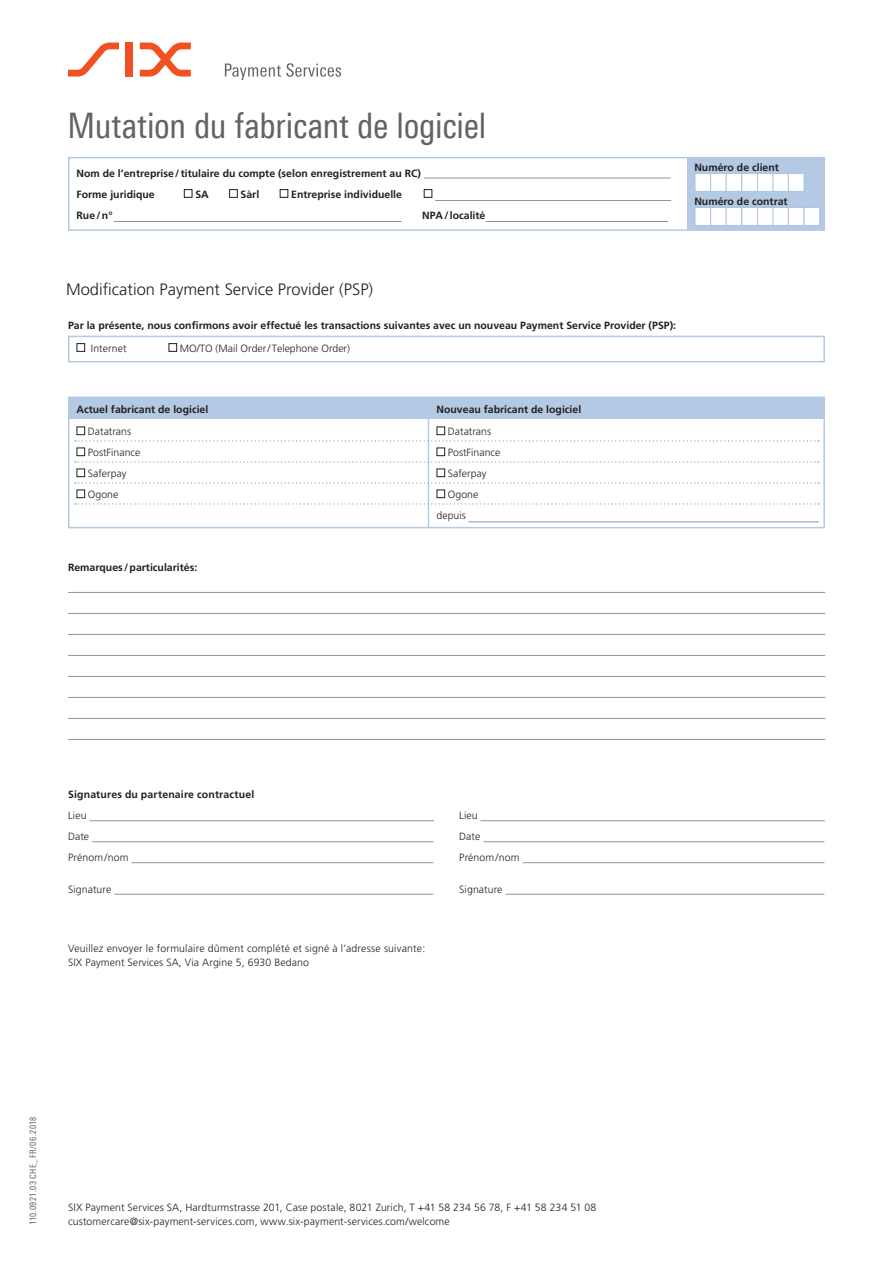
<style>
.page{position:relative;width:893px;height:1263px;background:#fff}
.page>*{position:absolute;margin:0;border:0;box-sizing:border-box;transform-origin:0 0}
.t1{font:35.25px "Linotype Univers 420 Cn";letter-spacing:-.01em;color:#636366}
.t2{font:300 16.5px "Frutiger";color:#231f20}
.t3{font:700 10.5px/21px "Frutiger";color:#231f20}
.t4{font:300 10.5px/13.5px "Frutiger";letter-spacing:.01em;color:#231f20}
.t5{font:300 10.5px/13.5px "Frutiger LT Std";letter-spacing:.015em;color:#231f20}
.t6{font:700 10.5px "Frutiger LT Std";color:#231f20}
.t7{font:9px "Linotype Univers 420 Cn";letter-spacing:.05em;color:#636366}
</style>
<div class="page">
<div style="left:68px;top:157px;width:757px;height:74px;border:2px solid #b4c9e3"></div>
<hr style="left:424px;top:178px;width:247px;height:1px;background:#939598">
<div style="left:184px;top:189px;width:8px;height:9px;border:1px solid #231f20"></div>
<div style="left:229px;top:189px;width:9px;height:9px;border:1px solid #231f20"></div>
<div style="left:280px;top:189px;width:8px;height:9px;border:1px solid #231f20"></div>
<div style="left:424px;top:189px;width:8px;height:9px;border:1px solid #231f20"></div>
<hr style="left:435px;top:200px;width:236px;height:1px;background:#939598">
<hr style="left:114px;top:221px;width:288px;height:1px;background:#939598">
<hr style="left:485px;top:221px;width:183px;height:1px;background:#939598">
<hr style="left:68px;top:592px;width:757px;height:1px;background:#939598">
<hr style="left:68px;top:613px;width:757px;height:1px;background:#939598">
<hr style="left:68px;top:634px;width:757px;height:1px;background:#939598">
<hr style="left:68px;top:655px;width:757px;height:1px;background:#939598">
<hr style="left:68px;top:676px;width:757px;height:1px;background:#939598">
<hr style="left:68px;top:697px;width:757px;height:1px;background:#939598">
<hr style="left:68px;top:718px;width:757px;height:1px;background:#939598">
<hr style="left:68px;top:739px;width:757px;height:1px;background:#939598">
<hr style="left:90px;top:820px;width:344px;height:1px;background:#939598">
<hr style="left:480px;top:820px;width:345px;height:1px;background:#939598">
<hr style="left:92px;top:841px;width:342px;height:1px;background:#939598">
<hr style="left:483px;top:841px;width:341px;height:1px;background:#939598">
<hr style="left:131px;top:862px;width:302px;height:1px;background:#939598">
<hr style="left:523px;top:862px;width:301px;height:1px;background:#939598">
<hr style="left:114px;top:894px;width:319px;height:1px;background:#939598">
<hr style="left:505px;top:894px;width:319px;height:1px;background:#939598">
<div style="left:68px;top:336px;width:757px;height:26px;border:2px solid #b4c9e3"></div>
<div style="left:77px;top:343px;width:8px;height:9px;border:1px solid #231f20"></div>
<div style="left:169px;top:343px;width:8px;height:9px;border:1px solid #231f20"></div>
<div style="left:68px;top:397px;width:757px;height:21px;background:#b4c9e3"></div>
<div style="left:68px;top:396px;width:757px;height:132px;border:2px solid #b4c9e3"></div>
<hr style="left:428px;top:398px;width:1px;height:129px;background:#b4c9e3">
<svg style="left:75px;top:440px;width:744px;height:2px"></svg>
<svg style="left:75px;top:461px;width:744px;height:2px"></svg>
<svg style="left:75px;top:482px;width:744px;height:2px"></svg>
<svg style="left:75px;top:503px;width:744px;height:2px"></svg>
<div style="left:77px;top:426px;width:8px;height:9px;border:1px solid #231f20"></div>
<div style="left:437px;top:426px;width:8px;height:9px;border:1px solid #231f20"></div>
<div style="left:77px;top:447px;width:8px;height:9px;border:1px solid #231f20"></div>
<div style="left:437px;top:447px;width:8px;height:9px;border:1px solid #231f20"></div>
<div style="left:77px;top:468px;width:8px;height:9px;border:1px solid #231f20"></div>
<div style="left:437px;top:468px;width:8px;height:9px;border:1px solid #231f20"></div>
<div style="left:77px;top:489px;width:8px;height:9px;border:1px solid #231f20"></div>
<div style="left:437px;top:489px;width:8px;height:9px;border:1px solid #231f20"></div>
<hr style="left:469px;top:522px;width:350px;height:1px;background:#939598">
<div style="left:688px;top:157px;width:137px;height:73px;background:#b4c9e3"></div>
<div style="left:695px;top:173px;width:16px;height:19px;background:#fff;border:1px solid #acc4e1"></div>
<div style="left:710px;top:173px;width:17px;height:19px;background:#fff;border:1px solid #acc4e1"></div>
<div style="left:726px;top:173px;width:16px;height:19px;background:#fff;border:1px solid #acc4e1"></div>
<div style="left:742px;top:173px;width:16px;height:19px;background:#fff;border:1px solid #acc4e1"></div>
<div style="left:757px;top:173px;width:16px;height:19px;background:#fff;border:1px solid #acc4e1"></div>
<div style="left:773px;top:173px;width:16px;height:19px;background:#fff;border:1px solid #acc4e1"></div>
<div style="left:788px;top:173px;width:16px;height:19px;background:#fff;border:1px solid #acc4e1"></div>
<div style="left:695px;top:207px;width:16px;height:19px;background:#fff;border:1px solid #acc4e1"></div>
<div style="left:710px;top:207px;width:17px;height:19px;background:#fff;border:1px solid #acc4e1"></div>
<div style="left:726px;top:207px;width:16px;height:19px;background:#fff;border:1px solid #acc4e1"></div>
<div style="left:742px;top:207px;width:16px;height:19px;background:#fff;border:1px solid #acc4e1"></div>
<div style="left:757px;top:207px;width:16px;height:19px;background:#fff;border:1px solid #acc4e1"></div>
<div style="left:773px;top:207px;width:16px;height:19px;background:#fff;border:1px solid #acc4e1"></div>
<div style="left:788px;top:207px;width:16px;height:19px;background:#fff;border:1px solid #acc4e1"></div>
<div style="left:804px;top:207px;width:16px;height:19px;background:#fff;border:1px solid #acc4e1"></div>
<svg style="left:68px;top:43px;width:51px;height:34px"></svg>
<div style="left:126px;top:43px;width:7px;height:34px;background:#f15122"></div>
<svg style="left:140px;top:43px;width:51px;height:34px"></svg>
<svg style="left:225px;top:63px;width:116px;height:17px"></svg>
<h1 class="t1" style="left:68px;top:105px;width:420px">Mutation du fabricant de logiciel</h1>
<p class="t3" style="left:77px;top:163px;width:346px">Nom de l’entreprise/titulaire du compte (selon enregistrement au RC)<br>Forme juridique</p>
<p class="t3" style="left:195px;top:184px;width:15px">SA</p>
<p class="t3" style="left:241px;top:184px;width:20px">Sàrl</p>
<p class="t3" style="left:291px;top:184px;width:112px">Entreprise individuelle</p>
<p class="t3" style="left:77px;top:205px;width:37px">Rue/n°</p>
<p class="t3" style="left:422px;top:205px;width:65px">NPA/localité</p>
<p class="t3" style="left:694px;top:157px;width:86px">Numéro de client</p>
<p class="t6" style="left:694px;top:195px;width:95px">Numéro de contrat</p>
<h2 class="t2" style="left:66px;top:280px;width:309px">Modification Payment Service Provider (PSP)</h2>
<p class="t3" style="left:68px;top:315px;width:609px">Par la présente, nous confirmons avoir effectué les transactions suivantes avec un nouveau Payment Service Provider (PSP):</p>
<p class="t4" style="left:91px;top:341px;width:37px">Internet</p>
<p class="t4" style="left:180px;top:341px;width:172px">MO/TO (Mail Order/ Telephone Order)</p>
<p class="t3" style="left:77px;top:398px;width:133px">Actuel fabricant de logiciel</p>
<p class="t3" style="left:437px;top:398px;width:146px">Nouveau fabricant de logiciel</p>
<p class="t4" style="left:88px;top:425px;width:45px">Datatrans</p>
<p class="t4" style="left:448px;top:425px;width:45px">Datatrans</p>
<p class="t4" style="left:88px;top:446px;width:54px">PostFinance</p>
<p class="t4" style="left:448px;top:446px;width:54px">PostFinance</p>
<p class="t4" style="left:88px;top:467px;width:40px">Saferpay</p>
<p class="t4" style="left:448px;top:467px;width:40px">Saferpay</p>
<p class="t4" style="left:88px;top:488px;width:32px">Ogone</p>
<p class="t4" style="left:437px;top:484px;width:43px;line-height:21px;text-indent:11px">Ogone depuis</p>
<p class="t3" style="left:68px;top:557px;width:131px">Remarques /particularités:</p>
<p class="t3" style="left:68px;top:784px;width:188px">Signatures du partenaire contractuel</p>
<p class="t4" style="left:68px;top:809px;width:20px">Lieu</p>
<p class="t4" style="left:459px;top:809px;width:20px">Lieu</p>
<p class="t4" style="left:68px;top:830px;width:23px">Date</p>
<p class="t4" style="left:459px;top:830px;width:23px">Date</p>
<p class="t4" style="left:68px;top:851px;width:62px">Prénom/nom</p>
<p class="t4" style="left:459px;top:851px;width:62px">Prénom/nom</p>
<p class="t4" style="left:68px;top:883px;width:45px">Signature</p>
<p class="t4" style="left:459px;top:883px;width:45px">Signature</p>
<p class="t4" style="left:68px;top:942px;width:359px">Veuillez envoyer le formulaire dûment complété et signé à l’adresse suivante:<br>SIX Payment Services SA, Via Argine 5, 6930 Bedano</p>
<p class="t7" style="left:28px;top:1225px;width:110px;rotate:-90deg">110.0921.03 CHE_FR/06.2018</p>
<p class="t5" style="left:68px;top:1201px;width:530px">SIX Payment Services SA, Hardturmstrasse 201, Case postale, 8021 Zurich, T +41 58 234 56 78, F +41 58 234 51 08 customercare@six-payment-services.com, www.six-payment-services.com/welcome</p>
</div>
